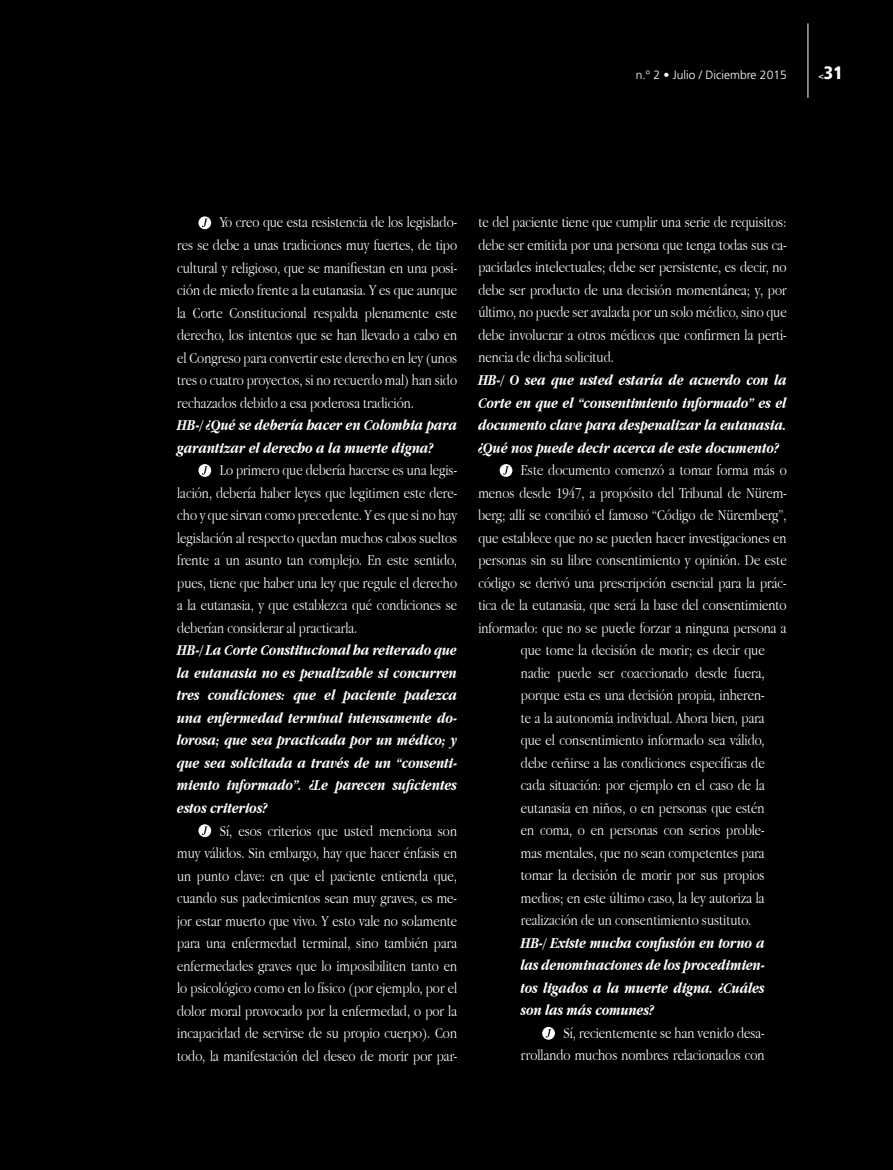
<style>
.page{position:relative;width:893px;height:1170px;background:#fff}
.page>*{position:absolute;margin:0;border:0;box-sizing:border-box;transform-origin:0 0}
.t1{font:900 condensed 18px "Frutiger";color:#fff}
.t2{font:300 15.75px/22.5px "Apple Garamond";color:#fff;text-align:justify}
.t3{font:italic 700 15.75px/22.5px "Apple Garamond";color:#fff;text-align:justify}
.t4{font:300 12px "Frutiger";color:#fff}
.s1{font-size:9px}
</style>
<div class="page">
<div style="left:0;top:0;width:893px;height:1169px;background:#000"></div>
<hr style="left:808px;top:23px;width:1px;height:75px;background:#fff">
<svg style="left:198px;top:464px;width:13px;height:13px"></svg>
<svg style="left:202px;top:466px;width:6px;height:8px"></svg>
<svg style="left:198px;top:824px;width:13px;height:13px"></svg>
<svg style="left:202px;top:826px;width:6px;height:8px"></svg>
<svg style="left:198px;top:216px;width:13px;height:13px"></svg>
<svg style="left:202px;top:218px;width:6px;height:9px"></svg>
<svg style="left:500px;top:464px;width:12px;height:13px"></svg>
<svg style="left:503px;top:466px;width:6px;height:8px"></svg>
<svg style="left:542px;top:1026px;width:13px;height:13px"></svg>
<svg style="left:546px;top:1028px;width:5px;height:9px"></svg>
<p class="t4" style="left:636px;top:68px;width:152px">n.º 2 • Julio / Diciembre 2015</p>
<p class="t1" style="left:819px;top:62px;width:26px"><span class="s1">&lt;</span>31</p>
<p class="t2" style="left:177px;top:211px;width:281px;text-indent:43px">Yo creo que esta resistencia de los legislado&shy;res se debe a unas tradiciones muy fuertes, de tipo cultural y religioso, que se manifiestan en una posi&shy;ción de miedo frente a la eutanasia. Y es que aunque la Corte Constitucional respalda plenamente este derecho, los intentos que se han llevado a cabo en el Congreso para convertir este derecho en ley (unos tres o cuatro proyectos, si no recuerdo mal) han sido rechazados debido a esa poderosa tradición.</p>
<p class="t3" style="left:177px;top:413px;width:281px">HB-/ ¿Qué se debería hacer en Colombia para garantizar el derecho a la muerte digna?</p>
<p class="t2" style="left:177px;top:458px;width:281px;text-indent:43px">Lo primero que debería hacerse es una legis&shy;lación, debería haber leyes que legitimen este dere&shy;cho y que sirvan como precedente. Y es que si no hay legislación al respecto quedan muchos cabos sueltos frente a un asunto tan complejo. En este sentido, pues, tiene que haber una ley que regule el derecho a la eutanasia, y que establezca qué condiciones se deberían considerar al practicarla.</p>
<p class="t3" style="left:177px;top:638px;width:281px">HB-/ La Corte Constitucional ha reiterado que la eutanasia no es penalizable si concurren tres condiciones: que el paciente padezca una enfermedad terminal intensamente do&shy;lorosa; que sea practicada por un médico; y que sea solicitada a través de un “consenti&shy;miento informado”. ¿Le parecen suficientes estos criterios?</p>
<p class="t2" style="left:177px;top:818px;width:281px;text-indent:43px">Sí, esos criterios que usted menciona son muy válidos. Sin embargo, hay que hacer énfasis en un punto clave: en que el paciente entienda que, cuando sus padecimientos sean muy graves, es me&shy;jor estar muerto que vivo. Y esto vale no solamente para una enfermedad terminal, sino también para enfermedades graves que lo imposibiliten tanto en lo psicológico como en lo físico (por ejemplo, por el dolor moral provocado por la enfermedad, o por la incapacidad de servirse de su propio cuerpo). Con todo, la manifestación del deseo de morir por par-</p>
<p class="t2" style="left:478px;top:211px;width:310px">te del paciente tiene que cumplir una serie de requisitos: debe ser emitida por una persona que tenga todas sus ca&shy;pacidades intelectuales; debe ser persistente, es decir, no debe ser producto de una decisión momentánea; y, por último, no puede ser avalada por un solo médico, sino que debe involucrar a otros médicos que confirmen la perti&shy;nencia de dicha solicitud.</p>
<p class="t3" style="left:478px;top:368px;width:310px">HB-/ O sea que usted estaría de acuerdo con la Corte en que el “consentimiento informado” es el documento clave para despenalizar la eutanasia. ¿Qué nos puede decir acerca de este documento?</p>
<p class="t2" style="left:478px;top:458px;width:310px;text-indent:43px">Este documento comenzó a tomar forma más o menos desde 1947, a propósito del Tribunal de Nürem&shy;berg; allí se concibió el famoso “Código de Nüremberg”, que establece que no se pueden hacer investigaciones en personas sin su libre consentimiento y opinión. De este código se derivó una prescripción esencial para la prác&shy;tica de la eutanasia, que será la base del consentimiento informado: que no se puede forzar a ninguna persona a</p>
<p class="t2" style="left:521px;top:638px;width:245px">que tome la decisión de morir; es decir que nadie puede ser coaccionado desde fuera, porque esta es una decisión propia, inheren&shy;te a la autonomía individual. Ahora bien, para que el consentimiento informado sea válido, debe ceñirse a las condiciones específicas de cada situación: por ejemplo en el caso de la eutanasia en niños, o en personas que estén en coma, o en personas con serios proble&shy;mas mentales, que no sean competentes para tomar la decisión de morir por sus propios medios; en este último caso, la ley autoriza la realización de un consentimiento sustituto.</p>
<p class="t3" style="left:521px;top:931px;width:245px">HB-/ Existe mucha confusión en torno a las denominaciones de los procedimien&shy;tos ligados a la muerte digna. ¿Cuáles son las más comunes?</p>
<p class="t2" style="left:521px;top:1021px;width:245px;text-align:right">Sí, recientemente se han venido desa&shy;rrollando muchos nombres relacionados con</p>
</div>
